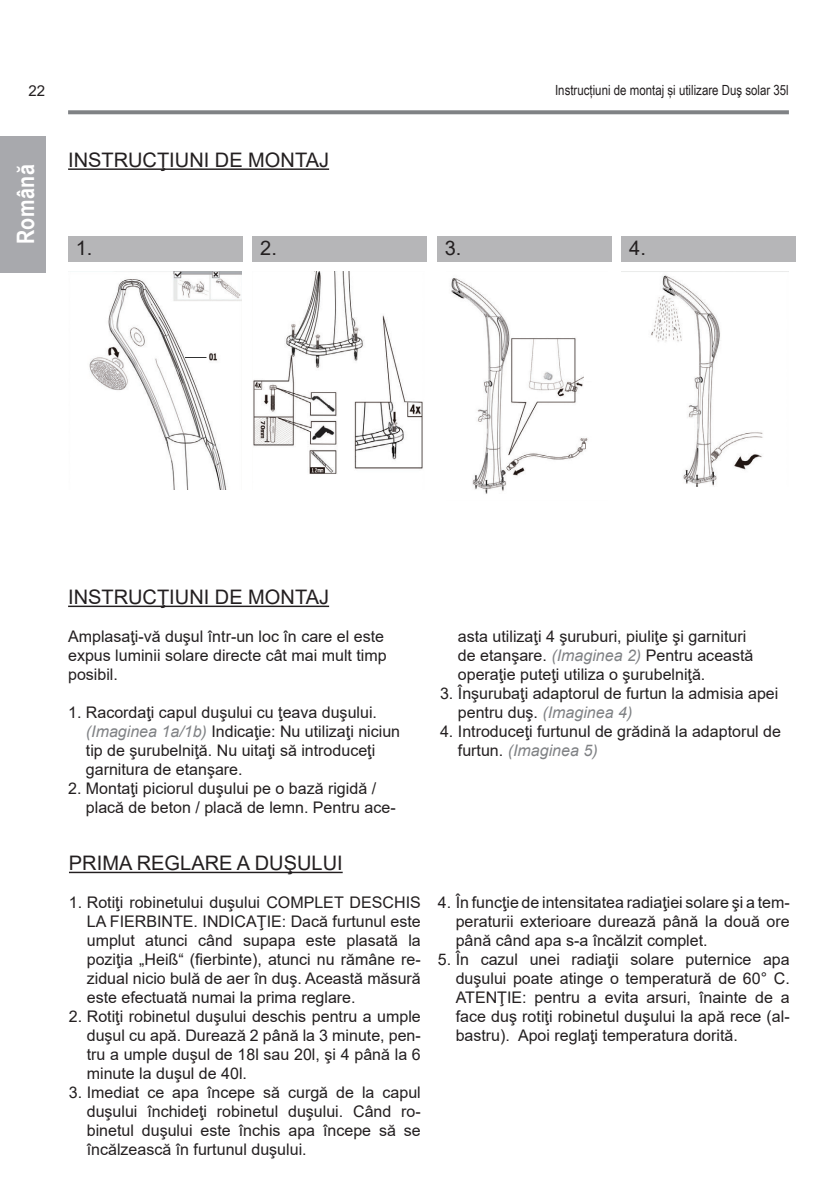
<style>
.page{position:relative;width:840px;height:1191px;background:#fff}
.page>*{position:absolute;margin:0;border:0;box-sizing:border-box;transform-origin:0 0}
.Fließtext_Bold{font:700 24px "Arial Narrow";letter-spacing:.02em;color:#fff}
.t1{font:20px "Arial";color:#231f20}
.t2{font:16px/19px "Arial";color:#231f20}
.t3{font:15px "Arial";color:#231f20}
.Fließtext{font:14px "Arial Narrow";color:#231f20}
.s1{font-style:italic;color:#808285}
</style>
<div class="page">
<svg style="left:68px;top:110px;width:720px;height:4px;fill:#808285"></svg>
<hr style="left:68px;top:168px;width:261px;height:2px;background:#231f20">
<div style="left:0;top:136px;width:45px;height:136px;background:#a8a9ad"></div>
<hr style="left:68px;top:605px;width:261px;height:2px;background:#231f20">
<hr style="left:69px;top:871px;width:273px;height:2px;background:#231f20">
<img style="left:89px;top:271px;width:152px;height:218px">
<svg style="left:185px;top:357px;width:21px;height:1px"></svg>
<div style="left:68px;top:236px;width:174px;height:26px;background:#b6b6b8"></div>
<img style="left:253px;top:271px;width:170px;height:203px">
<div style="left:252px;top:236px;width:174px;height:26px;background:#b6b6b8"></div>
<img style="left:621px;top:271px;width:167px;height:215px">
<div style="left:621px;top:236px;width:174px;height:26px;background:#b6b6b8"></div>
<img style="left:451px;top:278px;width:137px;height:216px">
<div style="left:437px;top:236px;width:174px;height:26px;background:#b6b6b8"></div>
<div style="left:583px;top:368px;width:23px;height:12px;background:#fff"></div>
<p class="t3" style="left:28px;top:80px;width:18px">22</p>
<p class="Fließtext_Bold" style="left:7px;top:244px;width:82px;rotate:-90deg">Română</p>
<p class="t1" style="left:68px;top:146px;width:262px">INSTRUCŢIUNI DE MONTAJ</p>
<p class="Fließtext" style="left:554px;top:80px;width:235px">Instrucțiuni de montaj și utilizare Duş solar 35l</p>
<p class="t1" style="left:76px;top:234px;width:18px">1.</p>
<p class="t1" style="left:260px;top:234px;width:18px">2.</p>
<p class="t1" style="left:629px;top:234px;width:18px">4.</p>
<p class="t1" style="left:444px;top:234px;width:18px">3.</p>
<p class="t1" style="left:68px;top:583px;width:262px">INSTRUCŢIUNI DE MONTAJ</p>
<p class="t2" style="left:68px;top:627px;width:320px">Amplasaţi-vă duşul într-un loc în care el este expus luminii solare directe cât mai mult timp posibil.</p>
<p class="t2" style="left:86px;top:703px;width:315px;text-indent:-18px">1. Racordaţi capul duşului cu ţeava duşului. <span class="s1">(Imaginea 1a/1b)</span> Indicaţie: Nu utilizaţi niciun tip de şurubelniţă. Nu uitaţi să introduceţi garnitura de etanşare.</p>
<p class="t2" style="left:86px;top:779px;width:311px;text-indent:-18px">2. Montaţi piciorul duşului pe o bază rigidă / placă de beton / placă de lemn. Pentru ace-</p>
<p class="t1" style="left:69px;top:849px;width:275px">PRIMA REGLARE A DUŞULUI</p>
<p class="t2" style="left:87px;top:893px;width:335px;text-align:justify;text-indent:-18px">1. Rotiţi robinetului duşului COMPLET DESCHIS LA FIERBINTE. INDICAŢIE: Dacă furtunul este umplut atunci când supapa este plasată la poziţia „Heiß“ (fierbinte), atunci nu rămâne re&shy;zidual nicio bulă de aer în duş. Această măsură este efectuată numai la prima reglare.</p>
<p class="t2" style="left:87px;top:1007px;width:335px;text-align:justify;text-indent:-18px">2. Rotiţi robinetul duşului deschis pentru a umple duşul cu apă. Durează 2 până la 3 minute, pen&shy;tru a umple duşul de 18l sau 20l, şi 4 până la 6 minute la duşul de 40l.</p>
<p class="t2" style="left:87px;top:1083px;width:335px;text-align:justify;text-indent:-18px">3. Imediat ce apa începe să curgă de la capul duşului închideţi robinetul duşului. Când ro&shy;binetul duşului este închis apa începe să se încălzească în furtunul duşului.</p>
<p class="t2" style="left:457px;top:627px;width:297px">asta utilizaţi 4 şuruburi, piuliţe şi garnituri de etanşare. <span class="s1">(Imaginea 2)</span> Pentru această operaţie puteţi utiliza o şurubelniţă.</p>
<p class="t2" style="left:457px;top:684px;width:322px;text-indent:-18px">3. Înşurubaţi adaptorul de furtun la admisia apei pentru duş. <span class="s1">(Imaginea 4)</span></p>
<p class="t2" style="left:457px;top:722px;width:324px;text-indent:-18px">4. Introduceţi furtunul de grădină la adaptorul de furtun. <span class="s1">(Imaginea 5)</span></p>
<p class="t2" style="left:455px;top:893px;width:335px;text-align:justify;text-indent:-18px">4. În funcţie de intensitatea radiaţiei solare şi a tem&shy;peraturii exterioare durează până la două ore până când apa s-a încălzit complet.</p>
<p class="t2" style="left:455px;top:950px;width:335px;text-align:justify;text-indent:-18px">5. În cazul unei radiaţii solare puternice apa duşului poate atinge o temperatură de 60° C.<br>ATENŢIE: pentru a evita arsuri, înainte de a face duş rotiţi robinetul duşului la apă rece (al&shy;bastru). Apoi reglaţi temperatura dorită.</p>
</div>
